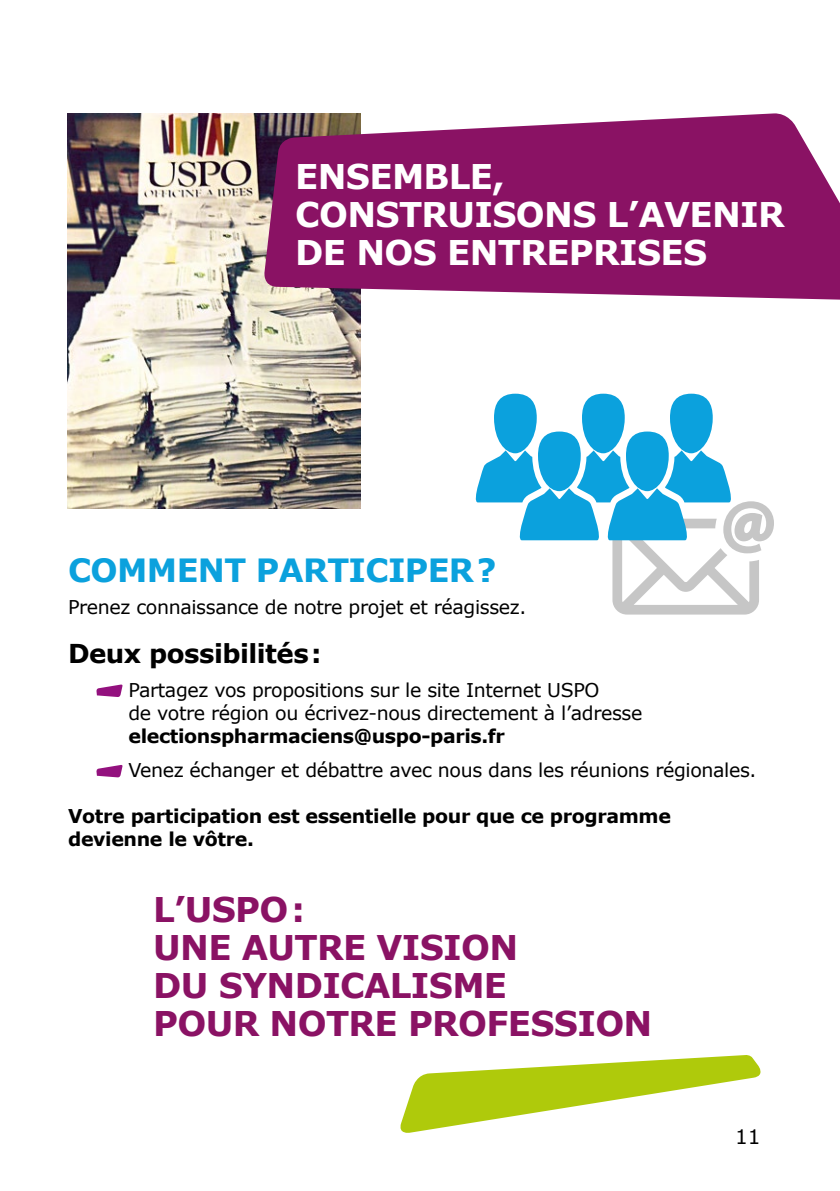
<style>
.page{position:relative;width:840px;height:1191px;background:#fff}
.page>*{position:absolute;margin:0;border:0;box-sizing:border-box;transform-origin:0 0}
.t1{font:700 34px/38px "Verdana";letter-spacing:-.02em;color:#8a1264}
.t2{font:700 34px/38px "Verdana";letter-spacing:-.02em;color:#fff}
.t3{font:700 32px "Verdana";letter-spacing:-.02em;color:#0ba1dd}
.t4{font:700 26px "Verdana";letter-spacing:-.02em;color:#000}
.t5{font:20px "Verdana";color:#000}
.t6{font:19px/23px "Verdana";letter-spacing:-.02em;color:#000}
.t7{font:700 19px/23px "Verdana";letter-spacing:-.02em;color:#000}
</style>
<div class="page">
<svg style="left:96px;top:684px;width:27px;height:13px"></svg>
<svg style="left:96px;top:765px;width:27px;height:12px"></svg>
<svg style="left:400px;top:1055px;width:361px;height:78px"></svg>
<svg style="left:475px;top:394px;width:298px;height:220px"></svg>
<img style="left:68px;top:113px;width:293px;height:395px">
<svg style="left:263px;top:113px;width:576px;height:188px;background:#942c72"></svg>
<h1 class="t2" style="left:295px;top:158px;width:490px">ENSEMBLE,<br>CONSTRUISONS L’AVENIR<br>DE NOS ENTREPRISES</h1>
<h2 class="t3" style="left:68px;top:550px;width:429px">COMMENT PARTICIPER?</h2>
<p class="t6" style="left:68px;top:596px;width:459px">Prenez connaissance de notre projet et réagissez.</p>
<h3 class="t4" style="left:68px;top:636px;width:255px">Deux possibilités:</h3>
<p class="t6" style="left:128px;top:679px;width:515px">Partagez vos propositions sur le site Internet USPO<br>de votre région ou écrivez-nous directement à l’adresse</p>
<p class="t7" style="left:128px;top:725px;width:378px">electionspharmaciens@uspo-paris.fr</p>
<p class="t6" style="left:128px;top:759px;width:629px">Venez échanger et débattre avec nous dans les réunions régionales.</p>
<p class="t7" style="left:68px;top:805px;width:604px">Votre participation est essentielle pour que ce programme devienne le vôtre.</p>
<h1 class="t1" style="left:153px;top:891px;width:500px">L’USPO:<br>UNE AUTRE VISION<br>DU SYNDICALISME<br>POUR NOTRE PROFESSION</h1>
<p class="t5" style="left:734px;top:1123px;width:27px">11</p>
</div>
